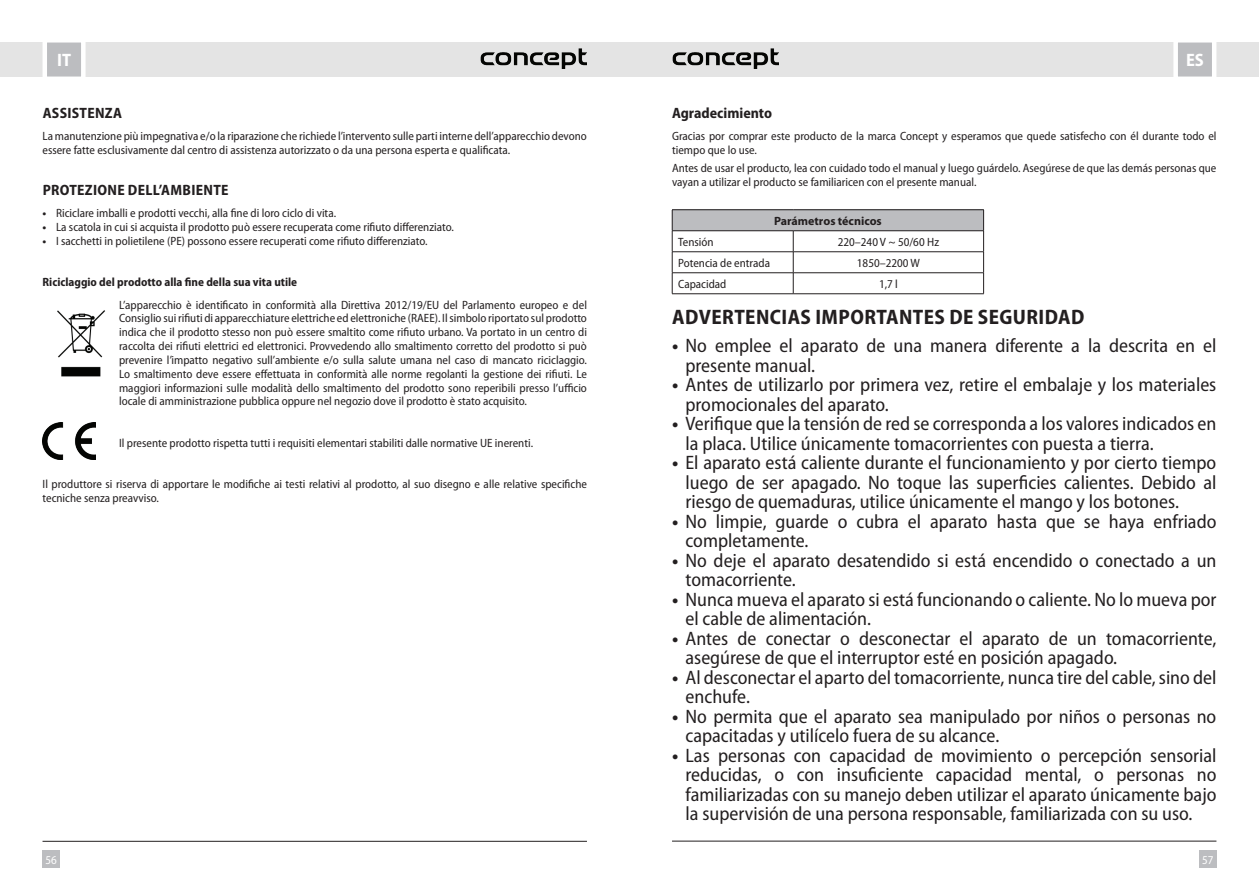
<style>
.page{position:relative;width:1259px;height:893px;background:#fff}
.page>*{position:absolute;margin:0;border:0;box-sizing:border-box;transform-origin:0 0}
.t1{font:700 semi-condensed 21px "Myriad Pro";letter-spacing:.02em;color:#231f20}
.t2{font:semi-condensed 19.5px/19.5px "Myriad Pro";color:#231f20}
.t3{font:700 semi-condensed 18px "Myriad Pro";color:#fff}
.t4{font:700 semi-condensed 15px "Myriad Pro";letter-spacing:.02em;color:#231f20}
.t5{font:700 semi-condensed 15px "Myriad Pro";color:#231f20}
.t6{font:semi-condensed 12px/13.8px "Myriad Pro";color:#231f20}
.t7{font:700 semi-condensed 12px "Myriad Pro";color:#231f20}
.t8{font:700 12px "Myriad Pro";color:#231f20}
.t9{font:semi-condensed 12px "Myriad Pro";color:#fff}
.s1{font-weight:700}
</style>
<div class="page">
<div style="left:629px;top:43px;width:630px;height:34px;background:#e4e4e4"></div>
<div style="left:1199px;top:850px;width:17px;height:17px;background:#bcbdc0"></div>
<svg style="left:1171px;top:42px;width:47px;height:35px;background:#cdced0"></svg>
<hr style="left:672px;top:841px;width:544px;height:1px;background:#231f20">
<img style="left:672px;top:48px;width:106px;height:21px">
<div style="left:0;top:43px;width:629px;height:34px;background:#e4e4e4"></div>
<div style="left:43px;top:850px;width:17px;height:17px;background:#bcbdc0"></div>
<svg style="left:40px;top:42px;width:48px;height:35px;background:#ceced0"></svg>
<hr style="left:43px;top:841px;width:544px;height:1px;background:#231f20">
<img style="left:480px;top:48px;width:107px;height:21px">
<img style="left:43px;top:423px;width:53px;height:37px">
<img style="left:57px;top:310px;width:48px;height:67px">
<div style="left:672px;top:210px;width:311px;height:21px;background:#bcbdc0"></div>
<hr style="left:672px;top:209px;width:121px;height:1px;background:#231f20">
<hr style="left:793px;top:209px;width:190px;height:1px;background:#231f20">
<hr style="left:672px;top:230px;width:121px;height:1px;background:#231f20">
<hr style="left:793px;top:230px;width:190px;height:1px;background:#231f20">
<hr style="left:672px;top:251px;width:121px;height:1px;background:#231f20">
<hr style="left:793px;top:251px;width:190px;height:1px;background:#231f20">
<hr style="left:672px;top:272px;width:121px;height:1px;background:#231f20">
<svg style="left:672px;top:210px;width:1px;height:83px"></svg>
<hr style="left:793px;top:272px;width:190px;height:1px;background:#231f20">
<svg style="left:793px;top:231px;width:1px;height:62px"></svg>
<svg style="left:983px;top:210px;width:1px;height:84px"></svg>
<hr style="left:672px;top:293px;width:121px;height:1px;background:#231f20">
<hr style="left:793px;top:293px;width:190px;height:1px;background:#231f20">
<h3 class="t3" style="left:57px;top:50px;width:15px">IT</h3>
<h3 class="t3" style="left:1186px;top:50px;width:19px">ES</h3>
<p class="t4" style="left:43px;top:104px;width:81px">ASSISTENZA</p>
<p class="t6" style="left:43px;top:129px;width:546px">La manutenzione più impegnativa e/o la riparazione che richiede l’intervento sulle parti interne dell’apparecchio devono essere fatte esclusivamente dal centro di assistenza autorizzato o da una persona esperta e qualificata.</p>
<p class="t4" style="left:43px;top:182px;width:187px">PROTEZIONE DELL’AMBIENTE</p>
<p class="t6" style="left:43px;top:207px;width:295px"><span class="s1">•</span> Riciclare imballi e prodotti vecchi, alla fi ne di loro ciclo di vita.</p>
<p class="t6" style="left:43px;top:221px;width:413px"><span class="s1">•</span> La scatola in cui si acquista il prodotto può essere recuperata come rifi uto differenziato.</p>
<p class="t6" style="left:43px;top:234px;width:386px"><span class="s1">•</span> I sacchetti in polietilene (PE) possono essere recuperati come rifi uto differenziato.</p>
<p class="t7" style="left:43px;top:276px;width:256px">Riciclaggio del prodotto alla fine della sua vita utile</p>
<p class="t6" style="left:119px;top:298px;width:469px;text-align:justify">L’apparecchio è identificato in conformità alla Direttiva 2012/19/EU del Parlamento europeo e del Consiglio sui rifi uti di apparecchiature elettriche ed elettroniche (RAEE). Il simbolo riportato sul prodotto indica che il prodotto stesso non può essere smaltito come rifi uto urbano. Va portato in un centro di raccolta dei rifi uti elettrici ed elettronici. Provvedendo allo smaltimento corretto del prodotto si può prevenire l’impatto negativo sull’ambiente e/o sulla salute umana nel caso di mancato riciclaggio.<br>Lo smaltimento deve essere effettuata in conformità alle norme regolanti la gestione dei rifi uti. Le maggiori informazioni sulle modalità dello smaltimento del prodotto sono reperibili presso l’ufficio locale di amministrazione pubblica oppure nel negozio dove il prodotto è stato acquisito.</p>
<p class="t6" style="left:119px;top:436px;width:415px">Il presente prodotto rispetta tutti i requisiti elementari stabiliti dalle normative UE inerenti.</p>
<p class="t6" style="left:43px;top:477px;width:546px">Il produttore si riserva di apportare le modifiche ai testi relativi al prodotto, al suo disegno e alle relative specifiche tecniche senza preavviso.</p>
<p class="t5" style="left:672px;top:104px;width:102px">Agradecimiento</p>
<p class="t6" style="left:672px;top:129px;width:546px">Gracias por comprar este producto de la marca Concept y esperamos que quede satisfecho con él durante todo el tiempo que lo use.</p>
<p class="t6" style="left:672px;top:161px;width:546px">Antes de usar el producto, lea con cuidado todo el manual y luego guárdelo. Asegúrese de que las demás personas que vayan a utilizar el producto se familiaricen con el presente manual.</p>
<p class="t8" style="left:774px;top:214px;width:109px">Parámetros técnicos</p>
<p class="t6" style="left:678px;top:235px;width:37px">Tensión</p>
<p class="t6" style="left:838px;top:235px;width:103px">220–240 V ~ 50/60 Hz</p>
<p class="t6" style="left:678px;top:256px;width:93px">Potencia de entrada</p>
<p class="t6" style="left:857px;top:256px;width:64px">1850–2200 W</p>
<p class="t6" style="left:678px;top:277px;width:50px">Capacidad</p>
<p class="t6" style="left:879px;top:277px;width:20px">1,7 l</p>
<h1 class="t1" style="left:672px;top:305px;width:414px">ADVERTENCIAS IMPORTANTES DE SEGURIDAD</h1>
<h2 class="t2" style="left:685px;top:336px;width:532px;text-indent:-13px"><span class="s1">•</span> No emplee el aparato de una manera diferente a la descrita en el presente manual.</h2>
<h2 class="t2" style="left:685px;top:375px;width:532px;text-indent:-13px"><span class="s1">•</span> Antes de utilizarlo por primera vez, retire el embalaje y los materiales promocionales del aparato.</h2>
<h2 class="t2" style="left:685px;top:414px;width:532px;text-indent:-13px"><span class="s1">•</span> Verifique que la tensión de red se corresponda a los valores indicados en la placa. Utilice únicamente tomacorrientes con puesta a tierra.</h2>
<h2 class="t2" style="left:685px;top:453px;width:532px;text-align:justify;text-indent:-13px"><span class="s1">•</span> El aparato está caliente durante el funcionamiento y por cierto tiempo luego de ser apagado. No toque las superficies calientes. Debido al riesgo de quemaduras, utilice únicamente el mango y los botones.</h2>
<h2 class="t2" style="left:685px;top:512px;width:532px;text-indent:-13px"><span class="s1">•</span> No limpie, guarde o cubra el aparato hasta que se haya enfriado completamente.</h2>
<h2 class="t2" style="left:685px;top:551px;width:532px;text-indent:-13px"><span class="s1">•</span> No deje el aparato desatendido si está encendido o conectado a un tomacorriente.</h2>
<h2 class="t2" style="left:685px;top:590px;width:532px;text-indent:-13px"><span class="s1">•</span> Nunca mueva el aparato si está funcionando o caliente. No lo mueva por el cable de alimentación.</h2>
<h2 class="t2" style="left:685px;top:629px;width:532px;text-indent:-13px"><span class="s1">•</span> Antes de conectar o desconectar el aparato de un tomacorriente, asegúrese de que el interruptor esté en posición apagado.</h2>
<h2 class="t2" style="left:685px;top:668px;width:532px;text-indent:-13px"><span class="s1">•</span> Al desconectar el aparto del tomacorriente, nunca tire del cable, sino del enchufe.</h2>
<h2 class="t2" style="left:685px;top:707px;width:532px;text-indent:-13px"><span class="s1">•</span> No permita que el aparato sea manipulado por niños o personas no capacitadas y utilícelo fuera de su alcance.</h2>
<p class="t2" style="left:685px;top:746px;width:532px;text-align:justify;text-indent:-13px"><span class="s1">•</span> Las personas con capacidad de movimiento o percepción sensorial reducidas, o con insuficiente capacidad mental, o personas no familiarizadas con su manejo deben utilizar el aparato únicamente bajo la supervisión de una persona responsable, familiarizada con su uso.</p>
<p class="t9" style="left:45px;top:853px;width:13px">56</p>
<p class="t9" style="left:1202px;top:853px;width:13px">57</p>
</div>
